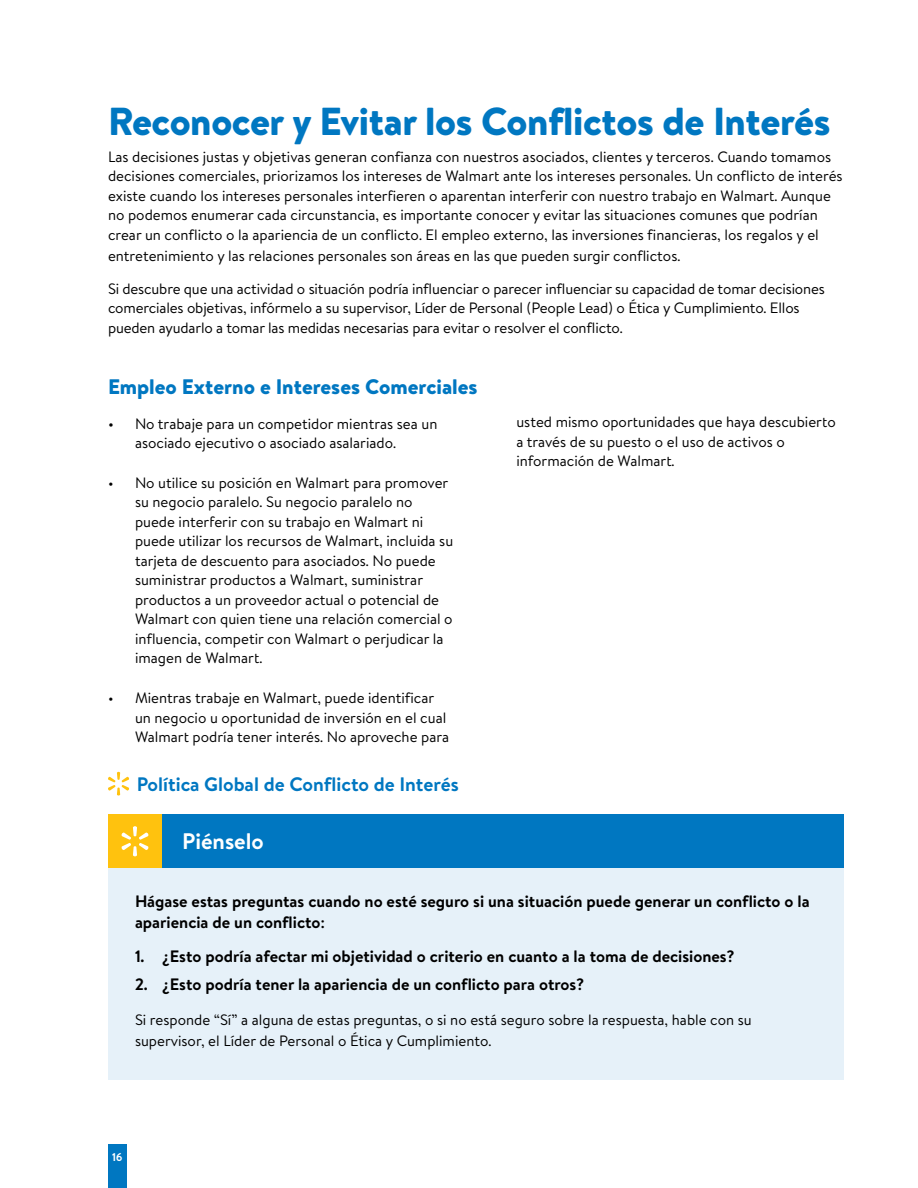
<style>
.page{position:relative;width:918px;height:1188px;background:#fff}
.page>*{position:absolute;margin:0;border:0;box-sizing:border-box;transform-origin:0 0}
.t1{font:900 39px "Bogle";letter-spacing:-.01em;color:#0077c1}
.t2{font:700 22.5px "Bogle";color:#fff}
.t3{font:900 21px "Bogle";color:#0077c1}
.t4{font:700 19.5px "Bogle";color:#0077c1}
.t5{font:700 16.5px/21px "Bogle";color:#000}
.t6{font:15px/19.5px "Bogle";color:#000}
.t7{font:700 11.25px "Bogle";color:#fff}
.s1{font-size:15.75px}
</style>
<div class="page">
<div style="left:108px;top:868px;width:736px;height:212px;background:#e6f1f9"></div>
<div style="left:108px;top:814px;width:54px;height:54px;background:#ffc20e"></div>
<svg style="left:121px;top:826px;width:28px;height:30px"></svg>
<div style="left:162px;top:814px;width:682px;height:54px;background:#0077c1"></div>
<svg style="left:108px;top:772px;width:21px;height:24px"></svg>
<div style="left:108px;top:1145px;width:19px;height:43px;background:#0077c1"></div>
<h1 class="t1" style="left:108px;top:94px;width:724px">Reconocer y Evitar los Conflictos de Interés</h1>
<p class="t6" style="left:108px;top:146px;width:736px">Las decisiones justas y objetivas generan confianza con nuestros asociados, clientes y terceros. Cuando tomamos decisiones comerciales, priorizamos los intereses de Walmart ante los intereses personales. Un conflicto de interés existe cuando los intereses personales interfieren o aparentan interferir con nuestro trabajo en Walmart. Aunque no podemos enumerar cada circunstancia, es importante conocer y evitar las situaciones comunes que podrían crear un conflicto o la apariencia de un conflicto. El empleo externo, las inversiones financieras, los regalos y el</p>
<p class="t6" style="left:108px;top:245px;width:574px">entretenimiento y las relaciones personales son áreas en las que pueden surgir conflictos.</p>
<p class="t6" style="left:108px;top:278px;width:718px">Si descubre que una actividad o situación podría influenciar o parecer influenciar su capacidad de tomar decisiones comerciales objetivas, infórmelo a su supervisor, Líder de Personal (People Lead) o Ética y Cumplimiento. Ellos pueden ayudarlo a tomar las medidas necesarias para evitar o resolver el conflicto.</p>
<h3 class="t3" style="left:108px;top:372px;width:371px">Empleo Externo e Intereses Comerciales</h3>
<p class="t6" style="left:135px;top:413px;width:304px;text-indent:-27px"><span class="s1">•</span> No trabaje para un competidor mientras sea un asociado ejecutivo o asociado asalariado.</p>
<p class="t6" style="left:135px;top:472px;width:320px;text-indent:-27px">• No utilice su posición en Walmart para promover su negocio paralelo. Su negocio paralelo no puede interferir con su trabajo en Walmart ni puede utilizar los recursos de Walmart, incluida su tarjeta de descuento para asociados. No puede suministrar productos a Walmart, suministrar productos a un proveedor actual o potencial de Walmart con quien tiene una relación comercial o influencia, competir con Walmart o perjudicar la imagen de Walmart.</p>
<p class="t6" style="left:135px;top:688px;width:316px;text-indent:-27px">• Mientras trabaje en Walmart, puede identificar un negocio u oportunidad de inversión en el cual<br>Walmart podría tener interés. No aproveche para</p>
<h3 class="t4" style="left:137px;top:771px;width:324px">Política Global de Conflicto de Interés</h3>
<h2 class="t2" style="left:182px;top:826px;width:83px">Piénselo</h2>
<p class="t6" style="left:516px;top:412px;width:321px">usted mismo oportunidades que haya descubierto a través de su puesto o el uso de activos o información de Walmart.</p>
<p class="t5" style="left:135px;top:890px;width:676px">Hágase estas preguntas cuando no esté seguro si una situación puede generar un conflicto o la apariencia de un conflicto:</p>
<p class="t5" style="left:135px;top:946px;width:601px">1. ¿Esto podría afectar mi objetividad o criterio en cuanto a la toma de decisiones?</p>
<p class="t5" style="left:135px;top:974px;width:451px">2. ¿Esto podría tener la apariencia de un conflicto para otros?</p>
<p class="t6" style="left:135px;top:1008px;width:618px;line-height:21px">Si responde “Sí” a alguna de estas preguntas, o si no está seguro sobre la respuesta, hable con su supervisor, el Líder de Personal o Ética y Cumplimiento.</p>
<p class="t7" style="left:112px;top:1149px;width:12px">16</p>
</div>
